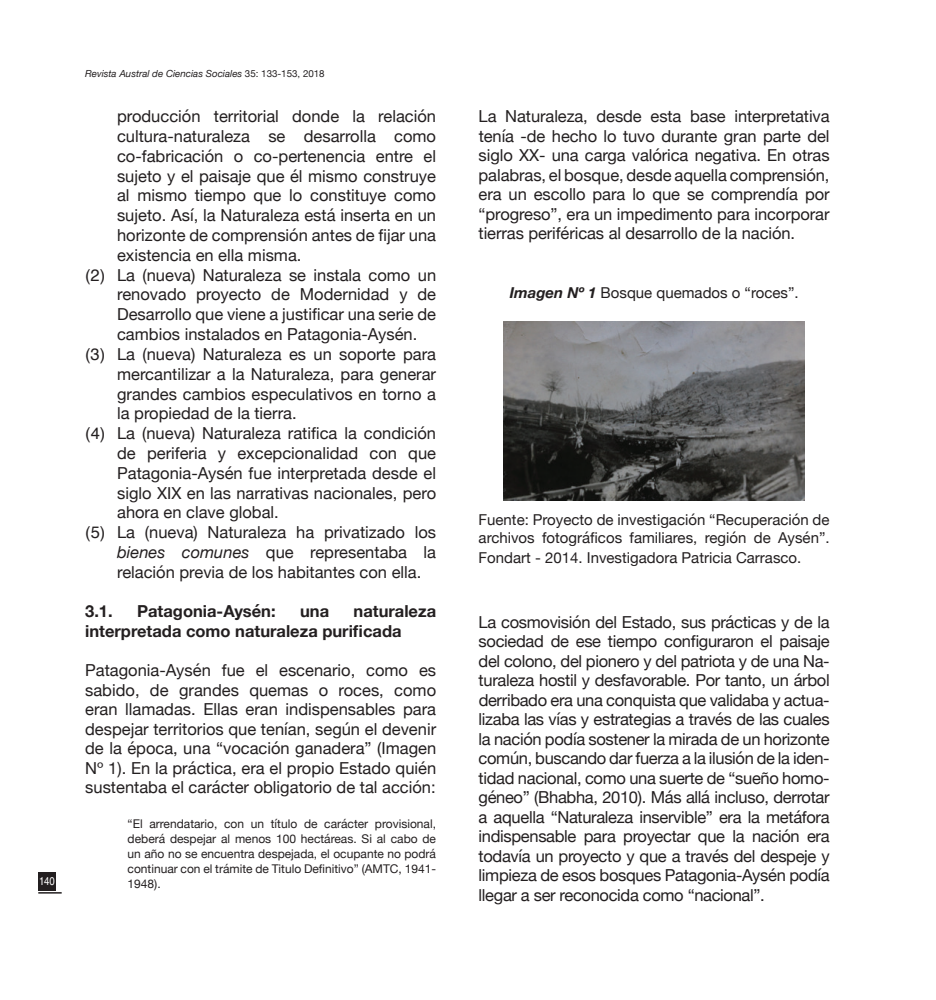
<style>
.page{position:relative;width:936px;height:1000px;background:#fff}
.page>*{position:absolute;margin:0;border:0;box-sizing:border-box;transform-origin:0 0}
.t1{font:16.5px/19.5px "Helvetica Neue";color:#231f20;text-align:justify}
.t2{font:700 16.5px/19.5px "Helvetica Neue";color:#231f20}
.t3{font:15px/18px "Helvetica Neue";color:#231f20}
.t4{font:12px/15px "Helvetica Neue";color:#231f20;text-align:justify}
.t5{font:11.25px "Helvetica LT Std";color:#fff;scale:.85 1}
.t6{font:italic 9.75px "Helvetica Neue";color:#231f20}
.s1{font-style:normal}
.s2{font-family:"Helvetica"}
.s3{font-style:italic}
.s4{font-weight:700;font-style:italic}
</style>
<div class="page">
<div style="left:38px;top:872px;width:18px;height:18px;background:#231f20"></div>
<hr style="left:38px;top:891px;width:24px;height:2px;background:#231f20">
<img style="left:503px;top:321px;width:301px;height:179px">
<p class="t5" style="left:39px;top:874px;width:20px">140</p>
<p class="t6" style="left:85px;top:66px;width:241px">Revista Austral de Ciencias Sociales <span class="s1">35: 133-153, 2018</span></p>
<p class="t1" style="left:117px;top:107px;width:320px">producción territorial donde la relación</p>
<p class="t1" style="left:117px;top:127px;width:320px">cultura-naturaleza se desarrolla como</p>
<p class="t1" style="left:117px;top:147px;width:320px">co-fabricación o co-pertenencia entre el</p>
<p class="t1" style="left:117px;top:167px;width:320px">sujeto y el paisaje que él mismo construye</p>
<p class="t1" style="left:117px;top:187px;width:320px">al mismo tiempo que lo constituye como</p>
<p class="t1" style="left:117px;top:206px;width:320px">sujeto. Así, la Naturaleza está inserta en un</p>
<p class="t1" style="left:117px;top:226px;width:320px">horizonte de comprensión antes de fijar una</p>
<p class="t1" style="left:117px;top:246px;width:186px">existencia en ella misma.</p>
<p class="t1" style="left:85px;top:266px;width:352px"><span class="s2">(2)</span> La (nueva) Naturaleza se instala como un</p>
<p class="t1" style="left:117px;top:286px;width:320px">renovado proyecto de Modernidad y de</p>
<p class="t1" style="left:117px;top:305px;width:320px">Desarrollo que viene a justificar una serie de</p>
<p class="t1" style="left:117px;top:325px;width:302px">cambios instalados en Patagonia-Aysén.</p>
<p class="t1" style="left:85px;top:345px;width:352px"><span class="s2">(3)</span> La (nueva) Naturaleza es un soporte para</p>
<p class="t1" style="left:117px;top:365px;width:320px">mercantilizar a la Naturaleza, para generar</p>
<p class="t1" style="left:117px;top:385px;width:320px">grandes cambios especulativos en torno a</p>
<p class="t1" style="left:117px;top:404px;width:181px">la propiedad de la tierra.</p>
<p class="t1" style="left:85px;top:424px;width:352px"><span class="s2">(4)</span> La (nueva) Naturaleza ratifica la condición</p>
<p class="t1" style="left:117px;top:444px;width:320px">de periferia y excepcionalidad con que</p>
<p class="t1" style="left:117px;top:464px;width:320px">Patagonia-Aysén fue interpretada desde el</p>
<p class="t1" style="left:117px;top:484px;width:320px">siglo XIX en las narrativas nacionales, pero</p>
<p class="t1" style="left:117px;top:503px;width:163px">ahora en clave global.</p>
<p class="t1" style="left:85px;top:523px;width:352px"><span class="s2">(5)</span> La (nueva) Naturaleza ha privatizado los</p>
<p class="t1" style="left:117px;top:543px;width:320px"><span class="s3">bienes comunes</span> que representaba la</p>
<p class="t1" style="left:117px;top:563px;width:306px">relación previa de los habitantes con ella.</p>
<p class="t2" style="left:85px;top:602px;width:29px">3.1.</p>
<p class="t2" style="left:137px;top:602px;width:140px">Patagonia-Aysén:</p>
<p class="t2" style="left:300px;top:602px;width:31px">una</p>
<p class="t2" style="left:85px;top:602px;width:352px;text-indent:268px">naturaleza interpretada como naturaleza purificada</p>
<p class="t1" style="left:85px;top:661px;width:352px">Patagonia-Aysén fue el escenario, como es sabido, de grandes quemas o roces, como eran llamadas. Ellas eran indispensables para despejar territorios que tenían, según el devenir de la época, una “vocación ganadera” (Imagen Nº 1). En la práctica, era el propio Estado quién sustentaba el carácter obligatorio de tal acción:</p>
<p class="t4" style="left:128px;top:816px;width:310px">“El arrendatario, con un título de carácter provisional, deberá despejar al menos 100 hectáreas. Si al cabo de un año no se encuentra despejada, el ocupante no podrá continuar con el trámite de Titulo Definitivo” (AMTC, 1941- 1948).</p>
<p class="t1" style="left:478px;top:107px;width:352px">La Naturaleza, desde esta base interpretativa tenía -de hecho lo tuvo durante gran parte del siglo XX- una carga valórica negativa. En otras palabras, el bosque, desde aquella comprensión, era un escollo para lo que se comprendía por “progreso”, era un impedimento para incorporar tierras periféricas al desarrollo de la nación.</p>
<p class="t3" style="left:509px;top:285px;width:290px"><span class="s4">Imagen Nº 1</span> Bosque quemados o “roces”.</p>
<p class="t3" style="left:478px;top:511px;width:352px">Fuente: Proyecto de investigación “Recuperación de archivos fotográficos familiares, región de Aysén”.</p>
<p class="t3" style="left:478px;top:549px;width:324px">Fondart - 2014. Investigadora Patricia Carrasco.</p>
<p class="t1" style="left:478px;top:613px;width:352px">La cosmovisión del Estado, sus prácticas y de la sociedad de ese tiempo configuraron el paisaje del colono, del pionero y del patriota y de una Na&shy;turaleza hostil y desfavorable. Por tanto, un árbol derribado era una conquista que validaba y actua&shy;lizaba las vías y estrategias a través de las cuales la nación podía sostener la mirada de un horizonte común, buscando dar fuerza a la ilusión de la iden&shy;tidad nacional, como una suerte de “sueño homo&shy;géneo” (Bhabha, 2010). Más allá incluso, derrotar a aquella “Naturaleza inservible” era la metáfora indispensable para proyectar que la nación era todavía un proyecto y que a través del despeje y limpieza de esos bosques Patagonia-Aysén podía llegar a ser reconocida como “nacional”.</p>
</div>
